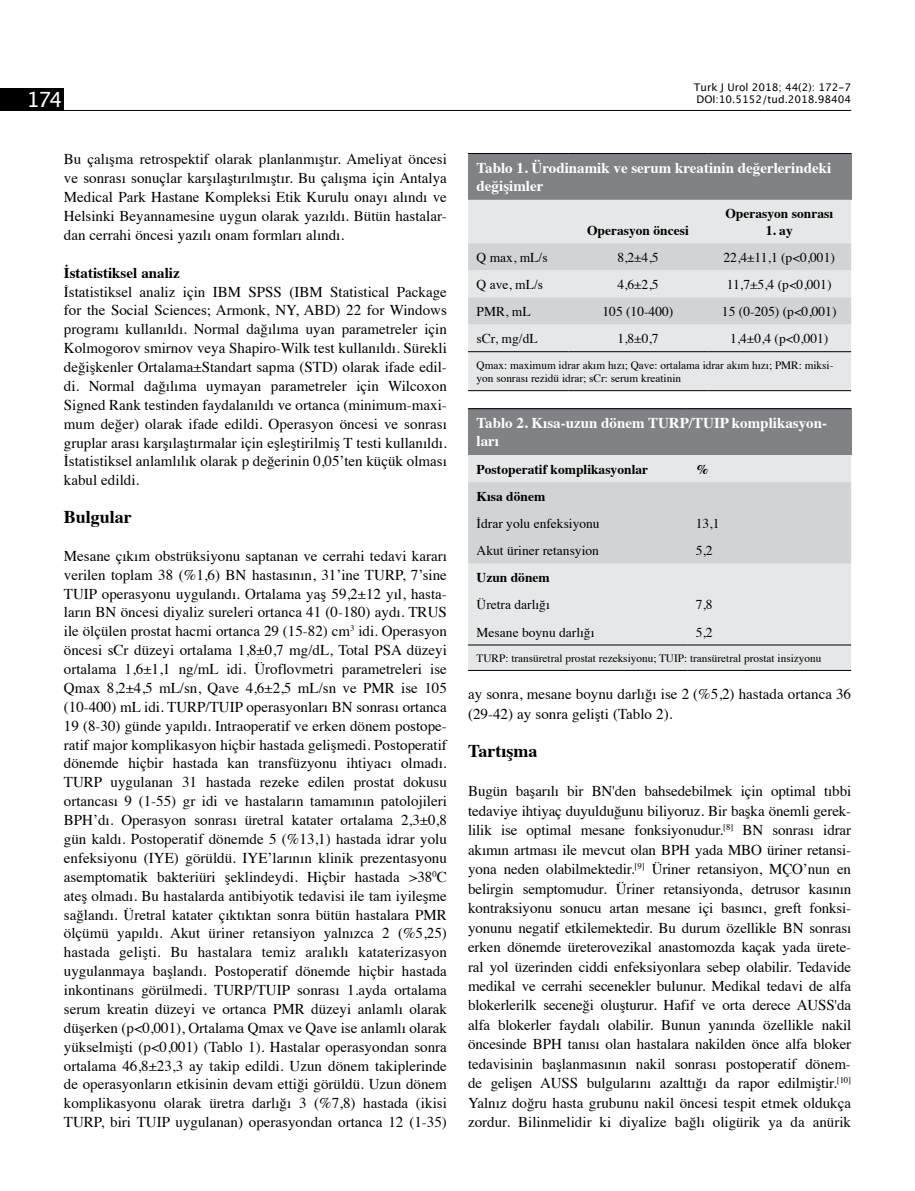
<style>
.page{position:relative;width:915px;height:1191px;background:#fff}
.page>*{position:absolute;margin:0;border:0;box-sizing:border-box;transform-origin:0 0}
.t1{font:21px "Lucida Grande";color:#fff}
.t2{font:700 18px "Times";color:#000}
.t3{font:15px/18.9px "Times";color:#000;text-align:justify}
.t4{font:700 15px/18px "Times";color:#fff}
.t5{font:700 15px "Times";color:#000}
.t6{font:13.5px "Times";color:#000}
.t7{font:700 13.5px "Times";color:#000}
.t8{font:11.25px/13.5px "Times";color:#000}
.t9{font:10.5px/12.6px "Lucida Grande";color:#000}
</style>
<div class="page">
<div style="left:468px;top:153px;width:382px;height:47px;background:#808285"></div>
<div style="left:468px;top:200px;width:382px;height:190px;background:#e6e7e8"></div>
<svg style="left:468px;top:243px;width:382px;height:81px;background:#d8d9da"></svg>
<hr style="left:468px;top:153px;width:100px;height:1px;background:#000">
<hr style="left:568px;top:153px;width:139px;height:1px;background:#000">
<hr style="left:707px;top:153px;width:143px;height:1px;background:#000">
<hr style="left:468px;top:390px;width:100px;height:1px;background:#000">
<hr style="left:568px;top:390px;width:139px;height:1px;background:#000">
<hr style="left:707px;top:390px;width:143px;height:1px;background:#000">
<hr style="left:468px;top:351px;width:100px;height:1px;background:#000">
<hr style="left:568px;top:351px;width:139px;height:1px;background:#000">
<hr style="left:707px;top:351px;width:143px;height:1px;background:#000">
<div style="left:468px;top:409px;width:382px;height:46px;background:#808285"></div>
<div style="left:468px;top:455px;width:382px;height:215px;background:#e6e7e8"></div>
<div style="left:468px;top:482px;width:382px;height:81px;background:#d1d3d4"></div>
<hr style="left:468px;top:408px;width:219px;height:1px;background:#000">
<hr style="left:687px;top:408px;width:163px;height:1px;background:#000">
<hr style="left:468px;top:670px;width:219px;height:1px;background:#000">
<hr style="left:687px;top:670px;width:163px;height:1px;background:#000">
<hr style="left:468px;top:644px;width:219px;height:1px;background:#000">
<hr style="left:687px;top:644px;width:163px;height:1px;background:#000">
<hr style="left:64px;top:110px;width:786px;height:1px;background:#000">
<div style="left:0;top:88px;width:64px;height:23px;background:#000"></div>
<h1 class="t1" style="left:26px;top:88px;width:38px">174</h1>
<p class="t9" style="left:693px;top:81px;width:159px">Turk J Urol 2018; 44(2): 172-7<br>DOI:10.5152/tud.2018.98404</p>
<p class="t3" style="left:64px;top:149px;width:384px">Bu çalışma retrospektif olarak planlanmıştır. Ameliyat öncesi ve sonrası sonuçlar karşılaştırılmıştır. Bu çalışma için Antalya Medical Park Hastane Kompleksi Etik Kurulu onayı alındı ve Helsinki Beyannamesine uygun olarak yazıldı. Bütün hastalar&shy;dan cerrahi öncesi yazılı onam formları alındı.</p>
<p class="t5" style="left:64px;top:258px;width:117px">İstatistiksel analiz</p>
<p class="t3" style="left:64px;top:281px;width:384px">İstatistiksel analiz için IBM SPSS (IBM Statistical Package for the Social Sciences; Armonk, NY, ABD) 22 for Windows programı kullanıldı. Normal dağılıma uyan parametreler için Kolmogorov smirnov veya Shapiro-Wilk test kullanıldı. Sürekli değişkenler Ortalama±Standart sapma (STD) olarak ifade edil&shy;di. Normal dağılıma uymayan parametreler için Wilcoxon Signed Rank testinden faydalanıldı ve ortanca (minimum-maxi&shy;mum değer) olarak ifade edildi. Operasyon öncesi ve sonrası gruplar arası karşılaştırmalar için eşleştirilmiş T testi kullanıldı.<br>İstatistiksel anlamlılık olarak p değerinin 0,05’ten küçük olması kabul edildi.</p>
<p class="t2" style="left:64px;top:500px;width:70px">Bulgular</p>
<p class="t3" style="left:64px;top:545px;width:384px">Mesane çıkım obstrüksiyonu saptanan ve cerrahi tedavi kararı verilen toplam 38 (%1,6) BN hastasının, 31’ine TURP, 7’sine TUIP operasyonu uygulandı. Ortalama yaş 59,2±12 yıl, hasta&shy;ların BN öncesi diyaliz sureleri ortanca 41 (0-180) aydı. TRUS ile ölçülen prostat hacmi ortanca 29 (15-82) cm<sup>3</sup> idi. Operasyon öncesi sCr düzeyi ortalama 1,8±0,7 mg/dL, Total PSA düzeyi ortalama 1,6±1,1 ng/mL idi. Üroflovmetri parametreleri ise Qmax 8,2±4,5 mL/sn, Qave 4,6±2,5 mL/sn ve PMR ise 105 (10-400) mL idi. TURP/TUIP operasyonları BN sonrası ortanca 19 (8-30) günde yapıldı. Intraoperatif ve erken dönem postope&shy;ratif major komplikasyon hiçbir hastada gelişmedi. Postoperatif dönemde hiçbir hastada kan transfüzyonu ihtiyacı olmadı.<br>TURP uygulanan 31 hastada rezeke edilen prostat dokusu ortancası 9 (1-55) gr idi ve hastaların tamamının patolojileri BPH’dı. Operasyon sonrası üretral katater ortalama 2,3±0,8 gün kaldı. Postoperatif dönemde 5 (%13,1) hastada idrar yolu enfeksiyonu (IYE) görüldü. IYE’larının klinik prezentasyonu asemptomatik bakteriüri şeklindeydi. Hiçbir hastada &gt;38<sup>0</sup>C ateş olmadı. Bu hastalarda antibiyotik tedavisi ile tam iyileşme sağlandı. Üretral katater çıktıktan sonra bütün hastalara PMR ölçümü yapıldı. Akut üriner retansiyon yalnızca 2 (%5,25) hastada gelişti. Bu hastalara temiz aralıklı kataterizasyon uygulanmaya başlandı. Postoperatif dönemde hiçbir hastada inkontinans görülmedi. TURP/TUIP sonrası 1.ayda ortalama serum kreatin düzeyi ve ortanca PMR düzeyi anlamlı olarak düşerken (p&lt;0,001), Ortalama Qmax ve Qave ise anlamlı olarak yükselmişti (p&lt;0,001) (Tablo 1). Hastalar operasyondan sonra ortalama 46,8±23,3 ay takip edildi. Uzun dönem takiplerinde de operasyonların etkisinin devam ettiği görüldü. Uzun dönem komplikasyonu olarak üretra darlığı 3 (%7,8) hastada (ikisi TURP, biri TUIP uygulanan) operasyondan ortanca 12 (1-35)</p>
<p class="t4" style="left:476px;top:158px;width:356px">Tablo 1. Ürodinamik ve serum kreatinin değerlerindeki değişimler</p>
<p class="t7" style="left:587px;top:217px;width:103px">Operasyon öncesi</p>
<p class="t7" style="left:725px;top:201px;width:109px">Operasyon sonrası</p>
<p class="t7" style="left:765px;top:217px;width:28px">1. ay</p>
<p class="t6" style="left:476px;top:245px;width:72px">Q max, mL/s</p>
<p class="t6" style="left:617px;top:245px;width:43px">8,2±4,5</p>
<p class="t6" style="left:723px;top:245px;width:113px">22,4±11,1 (p&lt;0,001)</p>
<p class="t6" style="left:476px;top:272px;width:68px">Q ave, mL/s</p>
<p class="t6" style="left:617px;top:272px;width:43px">4,6±2,5</p>
<p class="t6" style="left:726px;top:272px;width:106px">11,7±5,4 (p&lt;0,001)</p>
<p class="t6" style="left:476px;top:299px;width:56px">PMR, mL</p>
<p class="t6" style="left:602px;top:299px;width:72px">105 (10-400)</p>
<p class="t6" style="left:721px;top:299px;width:116px">15 (0-205) (p&lt;0,001)</p>
<p class="t6" style="left:476px;top:326px;width:62px">sCr, mg/dL</p>
<p class="t6" style="left:617px;top:326px;width:43px">1,8±0,7</p>
<p class="t6" style="left:729px;top:326px;width:100px">1,4±0,4 (p&lt;0,001)</p>
<p class="t8" style="left:476px;top:357px;width:358px">Qmax: maximum idrar akım hızı; Qave: ortalama idrar akım hızı; PMR: miksi&shy;yon sonrası rezidü idrar; sCr: serum kreatinin</p>
<p class="t4" style="left:476px;top:413px;width:352px">Tablo 2. Kısa-uzun dönem TURP/TUIP komplikasyon&shy;ları</p>
<p class="t7" style="left:476px;top:456px;width:173px">Postoperatif komplikasyonlar</p>
<p class="t7" style="left:695px;top:456px;width:15px">%</p>
<p class="t7" style="left:476px;top:483px;width:70px">Kısa dönem</p>
<p class="t6" style="left:476px;top:511px;width:124px">İdrar yolu enfeksiyonu</p>
<p class="t6" style="left:695px;top:511px;width:25px">13,1</p>
<p class="t6" style="left:476px;top:538px;width:124px">Akut üriner retansyion</p>
<p class="t6" style="left:695px;top:538px;width:18px">5,2</p>
<p class="t7" style="left:476px;top:565px;width:75px">Uzun dönem</p>
<p class="t6" style="left:476px;top:592px;width:75px">Üretra darlığı</p>
<p class="t6" style="left:695px;top:592px;width:18px">7,8</p>
<p class="t6" style="left:476px;top:619px;width:119px">Mesane boynu darlığı</p>
<p class="t6" style="left:695px;top:619px;width:18px">5,2</p>
<p class="t8" style="left:476px;top:650px;width:346px">TURP: transüretral prostat rezeksiyonu; TUIP: transüretral prostat insizyonu</p>
<p class="t3" style="left:468px;top:683px;width:384px;line-height:19.5px">ay sonra, mesane boynu darlığı ise 2 (%5,2) hastada ortanca 36 (29-42) ay sonra gelişti (Tablo 2).</p>
<p class="t2" style="left:468px;top:734px;width:71px">Tartışma</p>
<p class="t3" style="left:468px;top:780px;width:384px;line-height:19.5px">Bugün başarılı bir BN'den bahsedebilmek için optimal tıbbi tedaviye ihtiyaç duyulduğunu biliyoruz. Bir başka önemli gerek&shy;lilik ise optimal mesane fonksiyonudur.<sup>[8]</sup> BN sonrası idrar akımın artması ile mevcut olan BPH yada MBO üriner retansi&shy;yona neden olabilmektedir.<sup>[9]</sup> Üriner retansiyon, MÇO’nun en belirgin semptomudur. Üriner retansiyonda, detrusor kasının kontraksiyonu sonucu artan mesane içi basıncı, greft fonksi&shy;yonunu negatif etkilemektedir. Bu durum özellikle BN sonrası erken dönemde üreterovezikal anastomozda kaçak yada ürete&shy;ral yol üzerinden ciddi enfeksiyonlara sebep olabilir. Tedavide medikal ve cerrahi secenekler bulunur. Medikal tedavi de alfa blokerlerilk seceneği oluşturur. Hafif ve orta derece AUSS'da alfa blokerler faydalı olabilir. Bunun yanında özellikle nakil öncesinde BPH tanısı olan hastalara nakilden önce alfa bloker tedavisinin başlanmasının nakil sonrası postoperatif dönem&shy;de gelişen AUSS bulgularını azalttığı da rapor edilmiştir.<sup>[10] </sup>Yalnız doğru hasta grubunu nakil öncesi tespit etmek oldukça zordur. Bilinmelidir ki diyalize bağlı oligürik ya da anürik</p>
</div>
